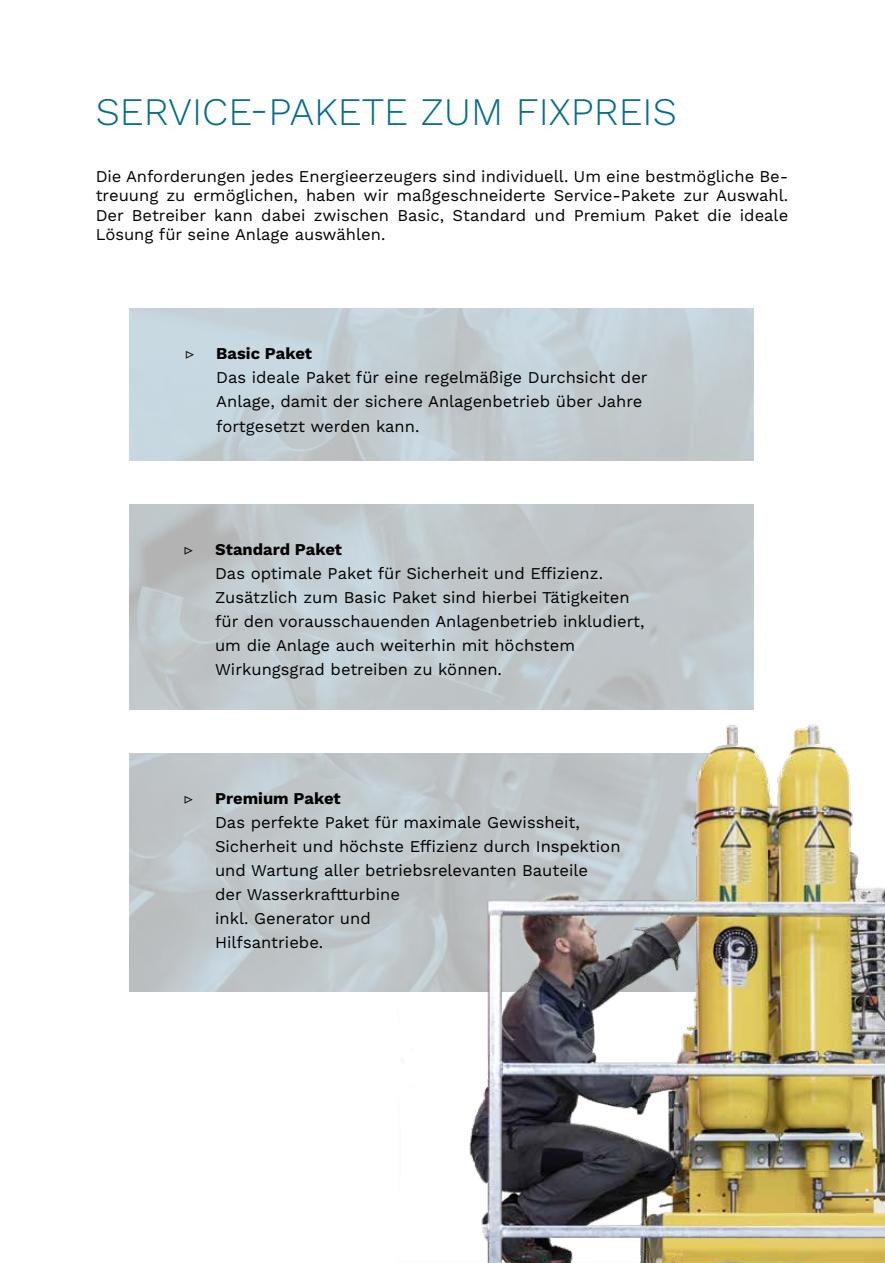
<style>
.page{position:relative;width:885px;height:1263px;background:#fff}
.page>*{position:absolute;margin:0;border:0;box-sizing:border-box;transform-origin:0 0}
.t1{font:300 39px "Work Sans";color:#066d8f}
.t2{font:16.5px/24px "Work Sans";color:#000}
.t3{font:700 16.5px "Work Sans";color:#000}
.t4{font:16.5px "Minion Pro";color:#000}
</style>
<div class="page">
<img style="left:397px;top:625px;width:487px;height:638px">
<h1 class="t1" style="left:96px;top:89px;width:582px">SERVICE-PAKETE ZUM FIXPREIS</h1>
<p class="t2" style="left:96px;top:167px;width:694px;line-height:19.5px;text-align:justify">Die Anforderungen jedes Energieerzeugers sind individuell. Um eine bestmögliche Be&shy;treuung zu ermöglichen, haben wir maßgeschneiderte Service-Pakete zur Auswahl.<br>Der Betreiber kann dabei zwischen Basic, Standard und Premium Paket die ideale Lösung für seine Anlage auswählen.</p>
<p class="t4" style="left:185px;top:343px;width:11px">▷</p>
<p class="t3" style="left:216px;top:344px;width:97px">Basic Paket</p>
<p class="t2" style="left:216px;top:367px;width:433px">Das ideale Paket für eine regelmäßige Durchsicht der<br>Anlage, damit der sichere Anlagenbetrieb über Jahre fortgesetzt werden kann.</p>
<p class="t4" style="left:183px;top:538px;width:11px">▷</p>
<p class="t3" style="left:215px;top:540px;width:128px">Standard Paket</p>
<p class="t2" style="left:215px;top:562px;width:431px">Das optimale Paket für Sicherheit und Effizienz.<br>Zusätzlich zum Basic Paket sind hierbei Tätigkeiten für den vorausschauenden Anlagenbetrieb inkludiert, um die Anlage auch weiterhin mit höchstem Wirkungsgrad betreiben zu können.</p>
<p class="t4" style="left:183px;top:787px;width:11px">▷</p>
<p class="t3" style="left:215px;top:788px;width:127px">Premium Paket</p>
<p class="t2" style="left:215px;top:811px;width:407px">Das perfekte Paket für maximale Gewissheit, Sicherheit und höchste Effizienz durch Inspektion und Wartung aller betriebsrelevanten Bauteile<br>der Wasserkraftturbine<br>inkl. Generator und<br>Hilfsantriebe.</p>
</div>
